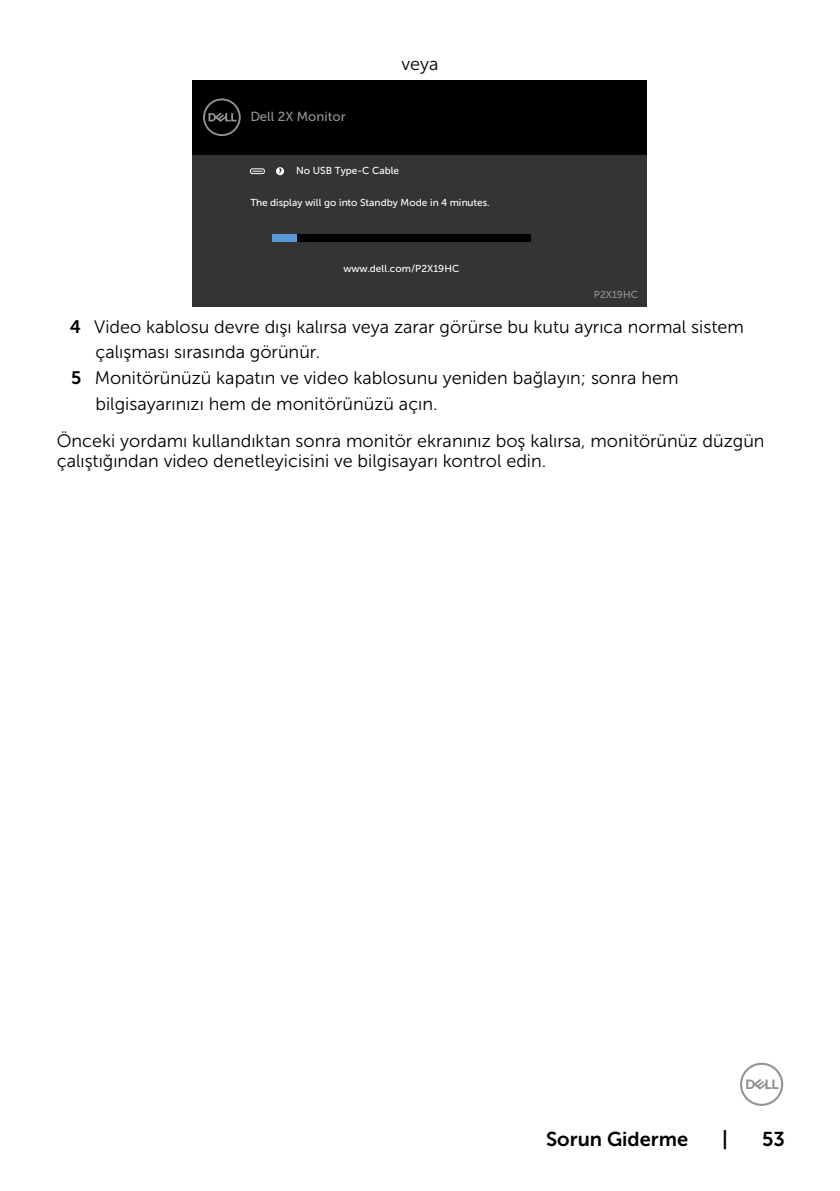
<style>
.page{position:relative;width:840px;height:1191px;background:#fff}
.page>*{position:absolute;margin:0;border:0;box-sizing:border-box;transform-origin:0 0}
.t1{font:20px "Museo Sans For Dell 700";color:#000}
.Paragraph{font:18px/20px "Museo Sans For Dell 300";color:#000}
.Numbered_List{font:18px "Museo Sans For Dell 300";color:#000}
.t2{font:13.2px "Museo Sans For Dell 500";color:#939393}
.t3{font:10px "Museo Sans For Dell 500";color:#fff}
.t4{font:10px "Museo Sans For Dell 500";color:#939393}
.s1{font-family:"Museo Sans For Dell 700"}
</style>
<div class="page">
<svg style="left:740px;top:1062px;width:42px;height:44px"></svg>
<div style="left:193px;top:154px;width:453px;height:153px;background:#343435"></div>
<div style="left:272px;top:235px;width:258px;height:7px;background:#000"></div>
<div style="left:272px;top:235px;width:25px;height:7px;background:#5b9bd5"></div>
<div style="left:193px;top:80px;width:453px;height:74px;background:#000"></div>
<svg style="left:203px;top:98px;width:37px;height:38px"></svg>
<svg style="left:276px;top:167px;width:8px;height:8px"></svg>
<svg style="left:278px;top:169px;width:4px;height:5px"></svg>
<div style="left:250px;top:168px;width:14px;height:6px;border:1px solid #fff;border-radius:2px"></div>
<p class="t2" style="left:250px;top:110px;width:97px">Dell 2X Monitor</p>
<p class="Paragraph" style="left:401px;top:54px;width:39px">veya</p>
<p class="t3" style="left:296px;top:165px;width:104px">No USB Type-C Cable</p>
<p class="t3" style="left:250px;top:197px;width:241px">The display will go into Standby Mode in 4 minutes.</p>
<p class="t3" style="left:343px;top:263px;width:117px">www.dell.com/P2X19HC</p>
<p class="t4" style="left:593px;top:289px;width:46px">P2X19HC</p>
<p class="Paragraph" style="left:70px;top:316px;width:675px"><span class="s1">4</span> Video kablosu devre dışı kalırsa veya zarar görürse bu kutu ayrıca normal sistem</p>
<p class="Numbered_List" style="left:95px;top:342px;width:226px">çalışması sırasında görünür.</p>
<p class="Numbered_List" style="left:71px;top:368px;width:608px"><span class="s1">5</span> Monitörünüzü kapatın ve video kablosunu yeniden bağlayın; sonra hem</p>
<p class="Numbered_List" style="left:95px;top:394px;width:343px">bilgisayarınızı hem de monitörünüzü açın.</p>
<p class="Paragraph" style="left:57px;top:431px;width:709px">Önceki yordamı kullandıktan sonra monitör ekranınız boş kalırsa, monitörünüz düzgün çalıştığından video denetleyicisini ve bilgisayarı kontrol edin.</p>
<p class="t1" style="left:546px;top:1127px;width:143px">Sorun Giderme</p>
<p class="t1" style="left:721px;top:1127px;width:7px">|</p>
<p class="t1" style="left:761px;top:1127px;width:24px">53</p>
</div>
